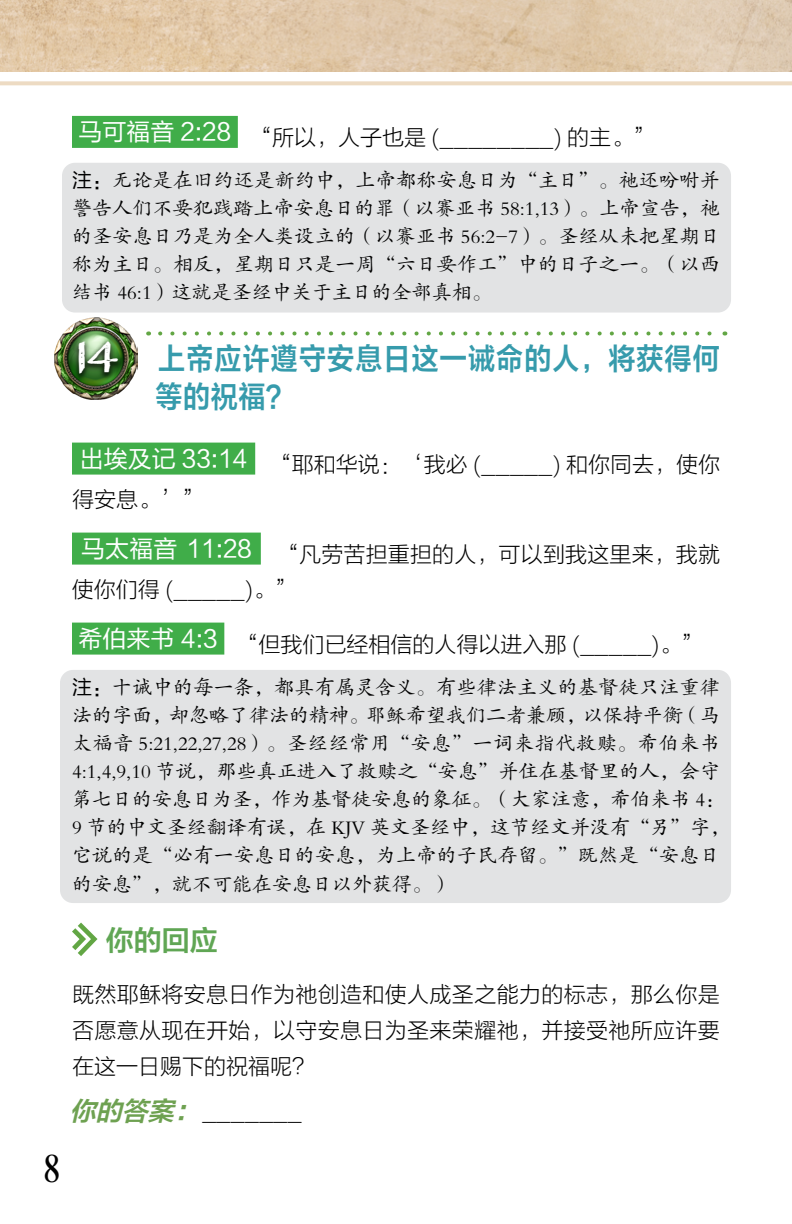
<style>
.page{position:relative;width:792px;height:1224px;background:#fff}
.page>*{position:absolute;margin:0;border:0;box-sizing:border-box;transform-origin:0 0}
.t1{font:700 50px "Carta Marina";color:#fff}
.t2{font:40px "Desire Pro";color:#000}
.t3{font:30px/38px "FZLTZCHK GBK1 0";letter-spacing:.045em;color:#369bac;scale:.9 1}
.t4{font:28px "FZLTZCHK GBK1 0";color:#60a654}
.t5{font:22px/35px "FZLTKHK GBK1 0";letter-spacing:.01em;color:#000}
.t6{font:20px/28.2px "FZKTK GBK1 0";letter-spacing:.01em;color:#000;text-align:justify}
.s1{font-family:"FZLTHK GBK1 0"}
.s2{font-family:"FZLTZCHK GBK1 0";font-style:italic;font-size:26px;color:#6ea151}
</style>
<div class="page">
<img style="left:0;top:0;width:792px;height:72px">
<svg style="left:0;top:81px;width:790px;height:4px;background:#eedec8"></svg>
<div style="left:72px;top:116px;width:166px;height:32px;background:#40ad49"></div>
<div style="left:72px;top:443px;width:183px;height:32px;background:#40ad49"></div>
<div style="left:72px;top:533px;width:189px;height:32px;background:#40ad49"></div>
<div style="left:72px;top:623px;width:152px;height:32px;background:#40ad49"></div>
<img style="left:54px;top:317px;width:83px;height:82px">
<div style="left:73px;top:338px;width:50px;height:43px;background:#000;opacity:.75"></div>
<svg style="left:72px;top:923px;width:26px;height:33px"></svg>
<svg style="left:160px;top:331px;width:552px;height:4px"></svg>
<div style="left:62px;top:163px;width:669px;height:150px;background:#e2e3e4;border-radius:13px"></div>
<div style="left:60px;top:670px;width:671px;height:233px;background:#e2e3e4;border-radius:13px"></div>
<p class="t5" style="left:79px;top:121px;width:578px"><sup>马可福音</sup> <sup>2:28</sup> “所以，人子也是 (________) 的主。”</p>
<p class="t6" style="left:72px;top:167px;width:650px"><span class="s1">注：</span>无论是在旧约还是新约中，上帝都称安息日为“主日”。祂还吩咐并警告人们不要犯践踏上帝安息日的罪（以赛亚书 58:1,13）。上帝宣告，祂的圣安息日乃是为全人类设立的（以赛亚书 56:2-7）。圣经从未把星期日称为主日。相反，星期日只是一周“六日要作工”中的日子之一。（以西结书 46:1）这就是圣经中关于主日的全部真相。</p>
<h1 class="t1" style="left:77px;top:327px;width:42px">14</h1>
<h3 class="t3" style="left:155px;top:340px;width:629px">上帝应许遵守安息日这一诫命的人，将获得何等的祝福？</h3>
<p class="t5" style="left:72px;top:447px;width:649px;text-indent:8px"><sup>出埃及记</sup> <sup>33:14</sup> “耶和华说：‘我必 (_____) 和你同去，使你得安息。’”</p>
<p class="t5" style="left:72px;top:537px;width:650px;text-indent:9px"><sup>马太福音</sup> <sup>11:28</sup> “凡劳苦担重担的人，可以到我这里来，我就使你们得 (_____)。”</p>
<p class="t5" style="left:79px;top:627px;width:626px"><sup>希伯来书</sup> <sup>4:3</sup> “但我们已经相信的人得以进入那 (_____)。”</p>
<p class="t6" style="left:72px;top:674px;width:659px;text-align:left"><span class="s1">注：</span>十诫中的每一条，都具有属灵含义。有些律法主义的基督徒只注重律法的字面，却忽略了律法的精神。耶稣希望我们二者兼顾，以保持平衡（马太福音 5:21,22,27,28）。圣经经常用“安息”一词来指代救赎。希伯来书4:1,4,9,10 节说，那些真正进入了救赎之“安息”并住在基督里的人，会守第七日的安息日为圣，作为基督徒安息的象征。（大家注意，希伯来书 4：9 节的中文圣经翻译有误，在 KJV 英文圣经中，这节经文并没有“另”字，它说的是“必有一安息日的安息，为上帝的子民存留。”既然是“安息日的安息”，就不可能在安息日以外获得。）</p>
<h3 class="t4" style="left:106px;top:925px;width:113px">你的回应</h3>
<p class="t5" style="left:72px;top:977px;width:649px;line-height:36px;text-align:justify">既然耶稣将安息日作为祂创造和使人成圣之能力的标志，那么你是否愿意从现在开始，以守安息日为圣来荣耀祂，并接受祂所应许要在这一日赐下的祝福呢？</p>
<p class="t5" style="left:70px;top:1094px;width:233px"><span class="s2">你的答案：</span>_______</p>
<h2 class="t2" style="left:44px;top:1145px;width:16px">8</h2>
</div>
